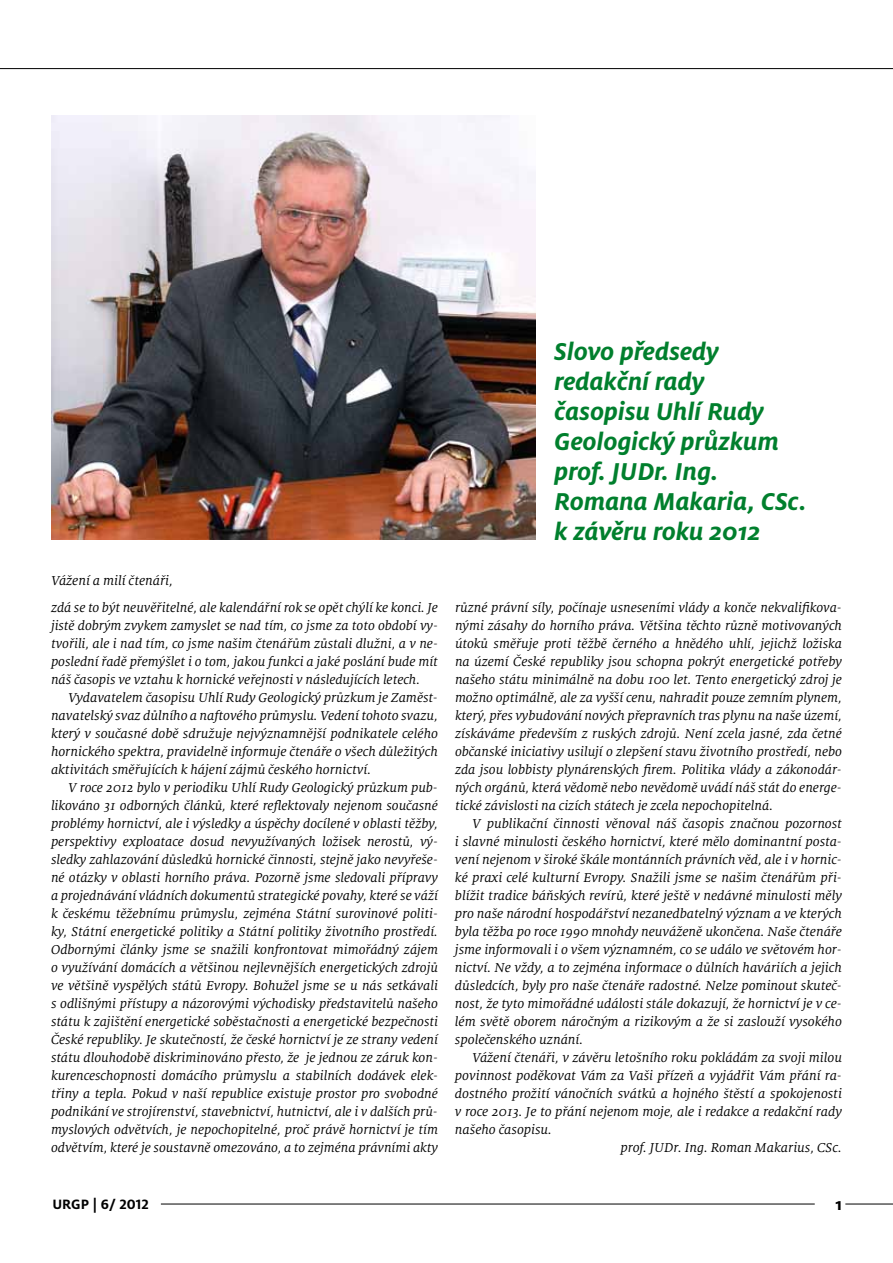
<style>
.page{position:relative;width:893px;height:1263px;background:#fff}
.page>*{position:absolute;margin:0;border:0;box-sizing:border-box;transform-origin:0 0}
.t1{font:italic 700 27px/30px "Henkel Milo";color:#007f2d}
.t2{font:700 18px "Henkel Milo";color:#000}
.t3{font:700 15px "Henkel Milo";color:#000}
.t4{font:italic 14.25px/18px "Henkel Milo Serif";color:#000;text-align:justify}
</style>
<div class="page">
<hr style="left:0;top:68px;width:893px;height:1px;background:#000">
<hr style="left:845px;top:1204px;width:48px;height:1px;background:#000">
<hr style="left:161px;top:1204px;width:654px;height:1px;background:#000">
<img style="left:51px;top:116px;width:485px;height:424px">
<p class="t4" style="left:51px;top:571px;width:123px">Vážení a milí čtenáři,</p>
<p class="t4" style="left:51px;top:599px;width:388px">zdá se to být neuvěřitelné, ale kalendářní rok se opět chýlí ke konci. Je jistě dobrým zvykem zamyslet se nad tím, co jsme za toto období vy&shy;tvořili, ale i nad tím, co jsme našim čtenářům zůstali dlužni, a v ne&shy;poslední řadě přemýšlet i o tom, jakou funkci a jaké poslání bude mít náš časopis ve vztahu k hornické veřejnosti v následujících letech.</p>
<p class="t4" style="left:51px;top:689px;width:388px;text-indent:17px">Vydavatelem časopisu Uhlí Rudy Geologický průzkum je Zaměst&shy;navatelský svaz důlního a naftového průmyslu. Vedení tohoto svazu, který v současné době sdružuje nejvýznamnější podnikatele celého hornického spektra, pravidelně informuje čtenáře o všech důležitých aktivitách směřujících k hájení zájmů českého hornictví.</p>
<p class="t4" style="left:51px;top:779px;width:388px;text-indent:17px">V roce 2012 bylo v periodiku Uhlí Rudy Geologický průzkum pub&shy;likováno 31 odborných článků, které reflektovaly nejenom současné problémy hornictví, ale i výsledky a úspěchy docílené v oblasti těžby, perspektivy exploatace dosud nevyužívaných ložisek nerostů, vý&shy;sledky zahlazování důsledků hornické činnosti, stejně jako nevyřeše&shy;né otázky v oblasti horního práva. Pozorně jsme sledovali přípravy a projednávání vládních dokumentů strategické povahy, které se váží k českému těžebnímu průmyslu, zejména Státní surovinové politi&shy;ky, Státní energetické politiky a Státní politiky životního prostředí.<br>Odbornými články jsme se snažili konfrontovat mimořádný zájem o využívání domácích a většinou nejlevnějších energetických zdrojů ve většině vyspělých států Evropy. Bohužel jsme se u nás setkávali s odlišnými přístupy a názorovými východisky představitelů našeho státu k zajištění energetické soběstačnosti a energetické bezpečnosti České republiky. Je skutečností, že české hornictví je ze strany vedení státu dlouhodobě diskriminováno přesto, že je jednou ze záruk kon&shy;kurenceschopnosti domácího průmyslu a stabilních dodávek elek&shy;třiny a tepla. Pokud v naší republice existuje prostor pro svobodné podnikání ve strojírenství, stavebnictví, hutnictví, ale i v dalších prů&shy;myslových odvětvích, je nepochopitelné, proč právě hornictví je tím odvětvím, které je soustavně omezováno, a to zejména právními akty</p>
<h1 class="t1" style="left:554px;top:336px;width:253px">Slovo předsedy redakční rady časopisu Uhlí Rudy<br>Geologický průzkum prof. JUDr. Ing.<br>Romana Makaria, CSc. k závěru roku 2012</h1>
<p class="t4" style="left:455px;top:599px;width:388px">různé právní síly, počínaje usneseními vlády a konče nekvalifikova&shy;nými zásahy do horního práva. Většina těchto různě motivovaných útoků směřuje proti těžbě černého a hnědého uhlí, jejichž ložiska na území České republiky jsou schopna pokrýt energetické potřeby našeho státu minimálně na dobu 100 let. Tento energetický zdroj je možno optimálně, ale za vyšší cenu, nahradit pouze zemním plynem, který, přes vybudování nových přepravních tras plynu na naše území, získáváme především z ruských zdrojů. Není zcela jasné, zda četné občanské iniciativy usilují o zlepšení stavu životního prostředí, nebo zda jsou lobbisty plynárenských firem. Politika vlády a zákonodár&shy;ných orgánů, která vědomě nebo nevědomě uvádí náš stát do energe&shy;tické závislosti na cizích státech je zcela nepochopitelná.</p>
<p class="t4" style="left:455px;top:815px;width:388px;text-indent:17px">V publikační činnosti věnoval náš časopis značnou pozornost i slavné minulosti českého hornictví, které mělo dominantní posta&shy;vení nejenom v široké škále montánních právních věd, ale i v hornic&shy;ké praxi celé kulturní Evropy. Snažili jsme se našim čtenářům při&shy;blížit tradice báňských revírů, které ještě v nedávné minulosti měly pro naše národní hospodářství nezanedbatelný význam a ve kterých byla těžba po roce 1990 mnohdy neuváženě ukončena. Naše čtenáře jsme informovali i o všem významném, co se událo ve světovém hor&shy;nictví. Ne vždy, a to zejména informace o důlních haváriích a jejich důsledcích, byly pro naše čtenáře radostné. Nelze pominout skuteč&shy;nost, že tyto mimořádné události stále dokazují, že hornictví je v ce&shy;lém světě oborem náročným a rizikovým a že si zaslouží vysokého společenského uznání.</p>
<p class="t4" style="left:472px;top:1049px;width:371px">Vážení čtenáři, v závěru letošního roku pokládám za svoji milou</p>
<p class="t4" style="left:455px;top:1067px;width:388px">povinnost poděkovat Vám za Vaši přízeň a vyjádřit Vám přání ra-</p>
<p class="t4" style="left:455px;top:1085px;width:388px">dostného prožití vánočních svátků a hojného štěstí a spokojenosti</p>
<p class="t4" style="left:455px;top:1103px;width:388px">v roce 2013. Je to přání nejenom moje, ale i redakce a redakční rady</p>
<p class="t4" style="left:455px;top:1121px;width:98px">našeho časopisu.</p>
<p class="t4" style="left:620px;top:1139px;width:223px">prof. JUDr. Ing. Roman Makarius, CSc.</p>
<p class="t3" style="left:52px;top:1195px;width:98px">URGP | 6/ 2012</p>
<p class="t2" style="left:835px;top:1194px;width:8px">1</p>
</div>
